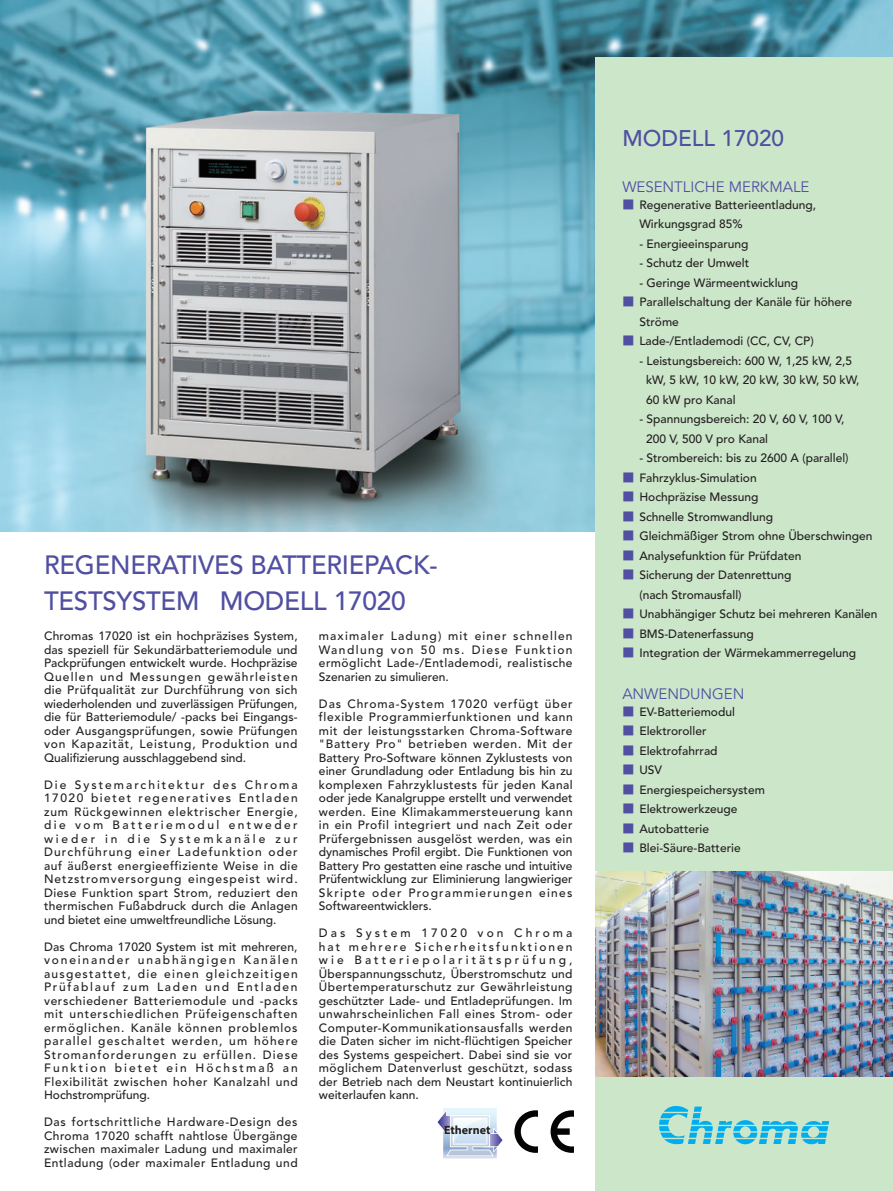
<style>
.page{position:relative;width:893px;height:1191px;background:#fff}
.page>*{position:absolute;margin:0;border:0;box-sizing:border-box;transform-origin:0 0}
.正常{font:500 26.25px "Avenir";letter-spacing:-.01em;color:#504fa1}
.正常-2{font:500 22.5px "Avenir";color:#504fa1}
.正常-3{font:15px "Avenir LT Std";color:#504fa1}
.正常-4{font:500 12px/13.5px "Avenir";color:#231f20;text-align:justify}
.正常-5{font:700 12px "Myriad Pro";color:#231f20}
.s1{font-family:"AR Hei B5";color:#504fa1}
</style>
<div class="page">
<img style="left:0;top:0;width:893px;height:531px">
<div style="left:595px;top:57px;width:298px;height:1134px;background:#cce6ca"></div>
<svg style="left:659px;top:1105px;width:170px;height:39px"></svg>
<img style="left:595px;top:872px;width:298px;height:204px">
<svg style="left:437px;top:1108px;width:66px;height:50px"></svg>
<svg style="left:551px;top:1110px;width:23px;height:42px"></svg>
<svg style="left:514px;top:1110px;width:24px;height:42px"></svg>
<p class="正常" style="left:44px;top:550px;width:395px">REGENERATIVES BATTERIEPACK-</p>
<p class="正常" style="left:44px;top:586px;width:363px">TESTSYSTEM MODELL 17020</p>
<p class="正常-4" style="left:44px;top:629px;width:255px">Chromas 17020 ist ein hochpräzises System, das speziell für Sekundärbatteriemodule und Packprüfungen entwickelt wurde. Hochpräzise Quellen und Messungen gewährleisten die Prüfqualität zur Durchführung von sich wiederholenden und zuverlässigen Prüfungen, die für Batteriemodule/ -packs bei Eingangs&shy;oder Ausgangsprüfungen, sowie Prüfungen von Kapazität, Leistung, Produktion und Qualifizierung ausschlaggebend sind.</p>
<p class="正常-4" style="left:44px;top:778px;width:255px">Die Systemarchitektur des Chroma 17020 bietet regeneratives Entladen zum Rückgewinnen elektrischer Energie, die vom Batteriemodul entweder wieder in die Systemkanäle zur Durchführung einer Ladefunktion oder auf äußerst energieeffiziente Weise in die Netzstromversorgung eingespeist wird.<br>Diese Funktion spart Strom, reduziert den thermischen Fußabdruck durch die Anlagen und bietet eine umweltfreundliche Lösung.</p>
<p class="正常-4" style="left:44px;top:940px;width:255px">Das Chroma 17020 System ist mit mehreren, voneinander unabhängigen Kanälen ausgestattet, die einen gleichzeitigen Prüfablauf zum Laden und Entladen verschiedener Batteriemodule und -packs mit unterschiedlichen Prüfeigenschaften ermöglichen. Kanäle können problemlos parallel geschaltet werden, um höhere Stromanforderungen zu erfüllen. Diese Funktion bietet ein Höchstmaß an Flexibilität zwischen hoher Kanalzahl und Hochstromprüfung.</p>
<p class="正常-4" style="left:44px;top:1115px;width:255px">Das fortschrittliche Hardware-Design des Chroma 17020 schafft nahtlose Übergänge zwischen maximaler Ladung und maximaler Entladung (oder maximaler Entladung und</p>
<p class="正常-4" style="left:319px;top:629px;width:255px">maximaler Ladung) mit einer schnellen Wandlung von 50 ms. Diese Funktion ermöglicht Lade-/Entlademodi, realistische Szenarien zu simulieren.</p>
<p class="正常-4" style="left:319px;top:697px;width:255px">Das Chroma-System 17020 verfügt über flexible Programmierfunktionen und kann mit der leistungsstarken Chroma-Software "Battery Pro" betrieben werden. Mit der Battery Pro-Software können Zyklustests von einer Grundladung oder Entladung bis hin zu komplexen Fahrzyklustests für jeden Kanal oder jede Kanalgruppe erstellt und verwendet werden. Eine Klimakammersteuerung kann in ein Profil integriert und nach Zeit oder Prüfergebnissen ausgelöst werden, was ein dynamisches Profil ergibt. Die Funktionen von Battery Pro gestatten eine rasche und intuitive Prüfentwicklung zur Eliminierung langwieriger Skripte oder Programmierungen eines Softwareentwicklers.</p>
<p class="正常-4" style="left:319px;top:926px;width:255px">Das System 17020 von Chroma hat mehrere Sicherheitsfunktionen wie Batteriepolaritätsprüfung, Überspannungsschutz, Überstromschutz und Übertemperaturschutz zur Gewährleistung geschützter Lade- und Entladeprüfungen. Im unwahrscheinlichen Fall eines Strom- oder Computer-Kommunikationsausfalls werden die Daten sicher im nicht-flüchtigen Speicher des Systems gespeichert. Dabei sind sie vor möglichem Datenverlust geschützt, sodass der Betrieb nach dem Neustart kontinuierlich weiterlaufen kann.</p>
<p class="正常-5" style="left:444px;top:1121px;width:48px">Ethernet</p>
<p class="正常-2" style="left:622px;top:125px;width:163px">MODELL 17020</p>
<p class="正常-3" style="left:622px;top:178px;width:189px">WESENTLICHE MERKMALE</p>
<p class="正常-4" style="left:639px;top:195px;width:178px;line-height:19.5px;text-indent:-17px"><span class="s1">■</span> Regenerative Batterieentladung,<br>Wirkungsgrad 85%</p>
<p class="正常-4" style="left:639px;top:237px;width:111px">- Energieeinsparung</p>
<p class="正常-4" style="left:639px;top:257px;width:111px">- Schutz der Umwelt</p>
<p class="正常-4" style="left:639px;top:276px;width:160px">- Geringe Wärmeentwicklung</p>
<p class="正常-4" style="left:639px;top:293px;width:214px;line-height:19.5px;text-indent:-17px"><span class="s1">■</span> Parallelschaltung der Kanäle für höhere<br>Ströme</p>
<p class="正常-4" style="left:622px;top:335px;width:193px"><span class="s1">■</span> Lade-/Entlademodi (CC, CV, CP)</p>
<p class="正常-4" style="left:646px;top:351px;width:215px;line-height:19.5px;text-align:left;text-indent:-7px">- Leistungsbereich: 600 W, 1,25 kW, 2,5 kW, 5 kW, 10 kW, 20 kW, 30 kW, 50 kW,<br>60 kW pro Kanal</p>
<p class="正常-4" style="left:639px;top:413px;width:207px">- Spannungsbereich: 20 V, 60 V, 100 V,</p>
<p class="正常-4" style="left:646px;top:432px;width:124px">200 V, 500 V pro Kanal</p>
<p class="正常-4" style="left:639px;top:452px;width:211px">- Strombereich: bis zu 2600 A (parallel)</p>
<p class="正常-4" style="left:622px;top:471px;width:136px"><span class="s1">■</span> Fahrzyklus-Simulation</p>
<p class="正常-4" style="left:622px;top:491px;width:138px"><span class="s1">■</span> Hochpräzise Messung</p>
<p class="正常-4" style="left:622px;top:510px;width:152px"><span class="s1">■</span> Schnelle Stromwandlung</p>
<p class="正常-4" style="left:622px;top:530px;width:252px"><span class="s1">■</span> Gleichmäßiger Strom ohne Überschwingen</p>
<p class="正常-4" style="left:622px;top:549px;width:181px"><span class="s1">■</span> Analysefunktion für Prüfdaten</p>
<p class="正常-4" style="left:622px;top:569px;width:171px"><span class="s1">■</span> Sicherung der Datenrettung</p>
<p class="正常-4" style="left:639px;top:588px;width:104px">(nach Stromausfall)</p>
<p class="正常-4" style="left:622px;top:608px;width:257px"><span class="s1">■</span> Unabhängiger Schutz bei mehreren Kanälen</p>
<p class="正常-4" style="left:622px;top:627px;width:133px"><span class="s1">■</span> BMS-Datenerfassung</p>
<p class="正常-4" style="left:622px;top:647px;width:235px"><span class="s1">■</span> Integration der Wärmekammerregelung</p>
<p class="正常-3" style="left:622px;top:685px;width:123px">ANWENDUNGEN</p>
<p class="正常-4" style="left:622px;top:705px;width:114px"><span class="s1">■</span> EV-Batteriemodul</p>
<p class="正常-4" style="left:622px;top:725px;width:86px"><span class="s1">■</span> Elektroroller</p>
<p class="正常-4" style="left:622px;top:744px;width:97px"><span class="s1">■</span> Elektrofahrrad</p>
<p class="正常-4" style="left:622px;top:764px;width:41px"><span class="s1">■</span> USV</p>
<p class="正常-4" style="left:622px;top:783px;width:144px"><span class="s1">■</span> Energiespeichersystem</p>
<p class="正常-4" style="left:622px;top:803px;width:117px"><span class="s1">■</span> Elektrowerkzeuge</p>
<p class="正常-4" style="left:622px;top:822px;width:88px"><span class="s1">■</span> Autobatterie</p>
<p class="正常-4" style="left:622px;top:842px;width:120px"><span class="s1">■</span> Blei-Säure-Batterie</p>
</div>
